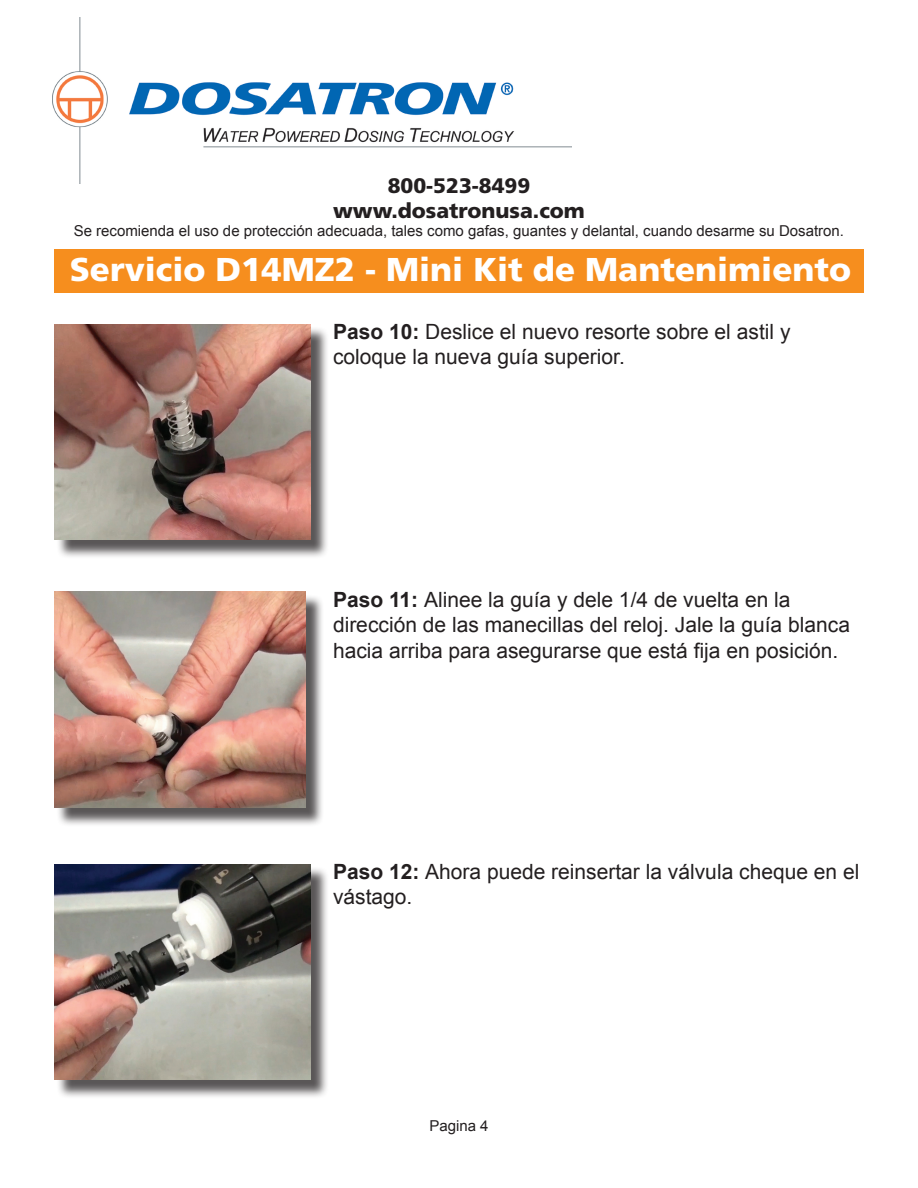
<style>
.page{position:relative;width:918px;height:1188px;background:#fff}
.page>*{position:absolute;margin:0;border:0;box-sizing:border-box;transform-origin:0 0}
.t1{font:900 33px "Frutiger";color:#fff}
.t2{font:21px/25.2px "Arial";color:#231f20}
.t3{font:900 21px/25.2px "Frutiger";color:#231f20;text-align:center}
.t4{font:15px "Arial";color:#231f20}
.s1{font-weight:700}
</style>
<div class="page">
<div style="left:54px;top:249px;width:810px;height:44px;background:#f68e1e"></div>
<img style="left:52px;top:17px;width:519px;height:166px">
<div style="left:56px;top:594px;width:269px;height:232px;background:#231f20;opacity:.75"></div>
<img style="left:54px;top:592px;width:252px;height:216px">
<div style="left:56px;top:866px;width:273px;height:232px;background:#231f20;opacity:.75"></div>
<img style="left:54px;top:864px;width:257px;height:216px">
<div style="left:56px;top:326px;width:273px;height:232px;background:#231f20;opacity:.75"></div>
<img style="left:54px;top:324px;width:257px;height:216px">
<p class="t3" style="left:333px;top:173px;width:253px">800-523-8499 www.dosatronusa.com</p>
<p class="t4" style="left:74px;top:221px;width:772px">Se recomienda el uso de protección adecuada, tales como gafas, guantes y delantal, cuando desarme su Dosatron.</p>
<h1 class="t1" style="left:70px;top:250px;width:783px">Servicio D14MZ2 - Mini Kit de Mantenimiento</h1>
<p class="t2" style="left:333px;top:320px;width:459px"><span class="s1">Paso 10:</span> Deslice el nuevo resorte sobre el astil y coloque la nueva guía superior.</p>
<p class="t2" style="left:333px;top:587px;width:519px"><span class="s1">Paso 11:</span> Alinee la guía y dele 1/4 de vuelta en la dirección de las manecillas del reloj. Jale la guía blanca hacia arriba para asegurarse que está fija en posición.</p>
<p class="t2" style="left:333px;top:860px;width:528px"><span class="s1">Paso 12:</span> Ahora puede reinsertar la válvula cheque en el vástago.</p>
<p class="t4" style="left:429px;top:1116px;width:61px">Pagina 4</p>
</div>
